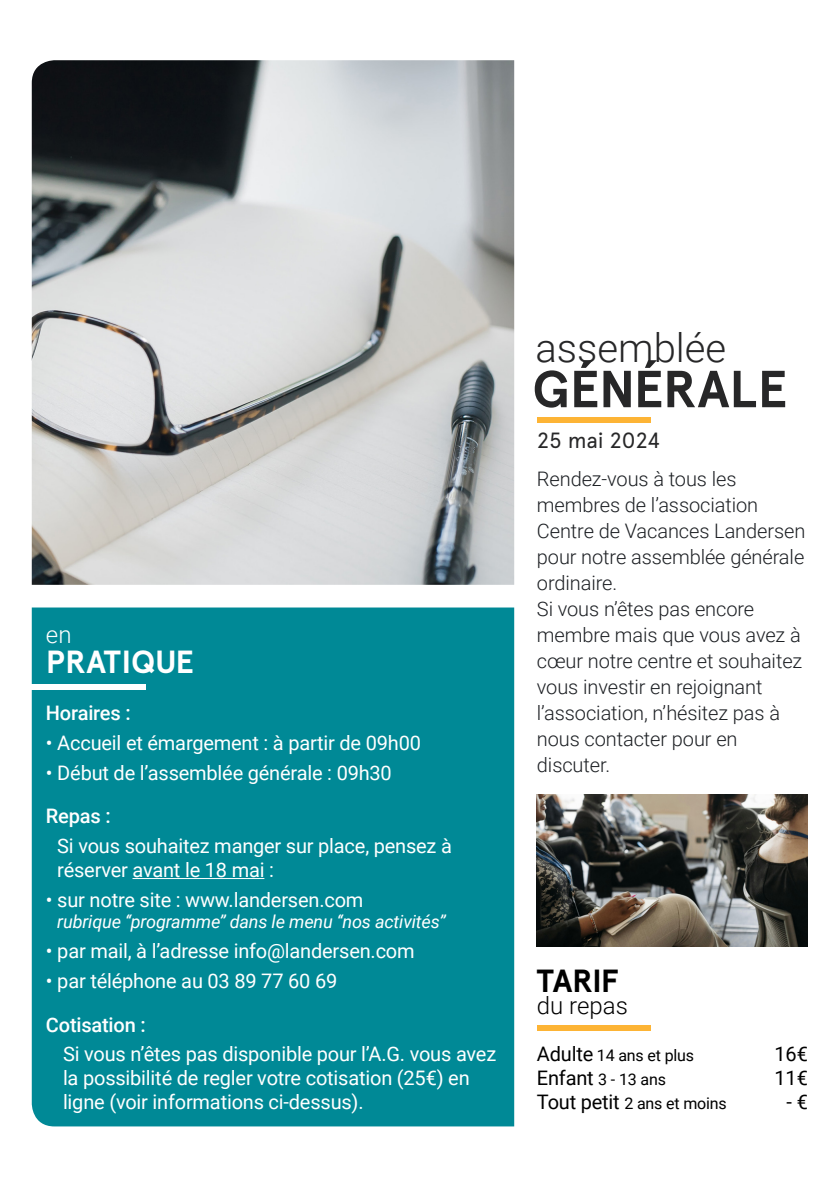
<style>
.page{position:relative;width:840px;height:1191px;background:#fff}
.page>*{position:absolute;margin:0;border:0;box-sizing:border-box;transform-origin:0 0}
.t1{font:700 52px "Apercu";letter-spacing:-.015em;color:#272728}
.t2{font:300 40px "Roboto";color:#272728}
.t3{font:700 32px "Apercu";color:#fff}
.t4{font:700 32px "Apercu";letter-spacing:-.035em;color:#000}
.t5{font:300 24px "Roboto";color:#000}
.t6{font:300 24px "Roboto";color:#fff}
.t7{font:22px "Apercu";letter-spacing:-.015em;color:#272728}
.t8{font:20px/24px "Roboto";letter-spacing:-.01em;color:#fff}
.t9{font:300 20px/26px "Roboto";letter-spacing:-.005em;color:#1d2024}
.t10{font:500 20px "Roboto";letter-spacing:-.01em;color:#fff}
.t11{font:20px "Roboto";color:#000}
.t12{font:italic 18px "Roboto";letter-spacing:-.01em;color:#fff}
.t13{font:16px "Roboto";letter-spacing:-.01em;color:#000}
.s1{font-size:20px}
</style>
<div class="page">
<img style="left:32px;top:60px;width:482px;height:525px">
<img style="left:536px;top:794px;width:271px;height:152px">
<div style="left:536px;top:417px;width:114px;height:6px;background:#fdb435"></div>
<div style="left:32px;top:607px;width:482px;height:519px;background:#008996"></div>
<hr style="left:132px;top:878px;width:132px;height:1px;background:#fff">
<div style="left:26px;top:684px;width:119px;height:5px;background:#fff"></div>
<div style="left:536px;top:1025px;width:114px;height:5px;background:#fdb435"></div>
<p class="t6" style="left:46px;top:617px;width:27px">en</p>
<p class="t3" style="left:46px;top:642px;width:149px">PRATIQUE</p>
<p class="t10" style="left:46px;top:699px;width:86px">Horaires :</p>
<p class="t8" style="left:46px;top:730px;width:376px">• Accueil et émargement : à partir de 09h00</p>
<p class="t8" style="left:46px;top:759px;width:347px">• Début de l’assemblée générale : 09h30</p>
<p class="t10" style="left:46px;top:802px;width:66px">Repas :</p>
<p class="t8" style="left:57px;top:833px;width:396px">Si vous souhaitez manger sur place, pensez à réserver avant le 18 mai :</p>
<p class="t8" style="left:46px;top:887px;width:319px">• sur notre site : www.landersen.com</p>
<p class="t12" style="left:57px;top:909px;width:389px">rubrique ‘‘programme’’ dans le menu ‘‘nos activités’’</p>
<p class="t8" style="left:46px;top:938px;width:370px">• par mail, à l’adresse info@landersen.com</p>
<p class="t8" style="left:46px;top:968px;width:292px">• par téléphone au 03 89 77 60 69</p>
<p class="t10" style="left:46px;top:1010px;width:101px">Cotisation :</p>
<p class="t8" style="left:63px;top:1041px;width:434px">Si vous n’êtes pas disponible pour l’A.G. vous avez la possibilité de regler votre cotisation (25€) en ligne (voir informations ci-dessus).</p>
<p class="t2" style="left:535px;top:320px;width:192px">assemblée</p>
<p class="t1" style="left:532px;top:358px;width:256px">GÉNÉRALE</p>
<p class="t7" style="left:536px;top:427px;width:125px">25 mai 2024</p>
<p class="t9" style="left:536px;top:465px;width:270px">Rendez-vous à tous les membres de l’association<br>Centre de Vacances Landersen pour notre assemblée générale ordinaire.</p>
<p class="t9" style="left:536px;top:595px;width:267px">Si vous n’êtes pas encore membre mais que vous avez à cœur notre centre et souhaitez vous investir en rejoignant</p>
<p class="t9" style="left:536px;top:699px;width:244px">l’association, n’hésitez pas à nous contacter pour en</p>
<p class="t9" style="left:536px;top:751px;width:75px">discuter.</p>
<p class="t4" style="left:536px;top:961px;width:83px">TARIF</p>
<p class="t5" style="left:536px;top:988px;width:92px">du repas</p>
<p class="t13" style="left:536px;top:1044px;width:159px"><span class="s1">Adulte</span> 14 ans et plus</p>
<p class="t13" style="left:536px;top:1068px;width:130px"><span class="s1">Enfant</span> 3 - 13 ans</p>
<p class="t13" style="left:536px;top:1092px;width:191px"><span class="s1">Tout petit</span> 2 ans et moins</p>
<p class="t11" style="left:774px;top:1040px;width:35px">16€</p>
<p class="t11" style="left:774px;top:1064px;width:35px">11€</p>
<p class="t11" style="left:786px;top:1088px;width:23px">- €</p>
</div>
